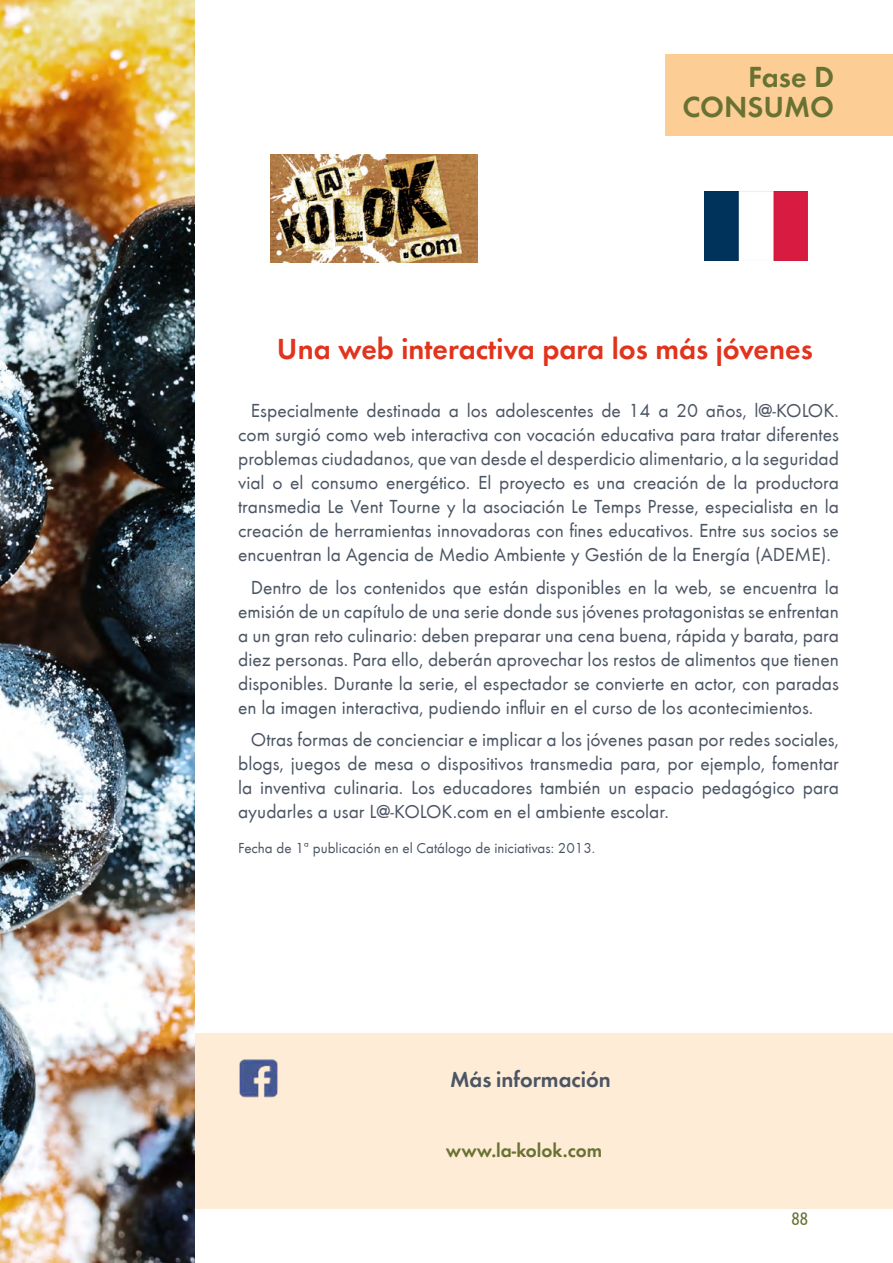
<style>
.page{position:relative;width:893px;height:1263px;background:#fff}
.page>*{position:absolute;margin:0;border:0;box-sizing:border-box;transform-origin:0 0}
.t1{font:600 30px "Futura Round";color:#e2331d}
.t2{font:600 30px/30px "Futura Round";color:#697232;text-align:right}
.t3{font:600 22.5px "Futura Round";color:#4b5564}
.t4{font:19.5px/24px "Futura Round";color:#4c5564;text-align:justify}
.t5{font:600 19.5px "Futura Round";color:#697232}
.t6{font:18px "Asap Condensed";color:#697232}
.t7{font:15px "Futura Round";color:#4c5564}
</style>
<div class="page">
<div style="left:195px;top:1033px;width:698px;height:176px;background:#feecd6"></div>
<div style="left:665px;top:54px;width:228px;height:82px;background:#fcce96"></div>
<img style="left:0;top:0;width:195px;height:1263px">
<img style="left:705px;top:192px;width:102px;height:68px">
<img style="left:270px;top:155px;width:207px;height:107px">
<img style="left:239px;top:1059px;width:39px;height:39px">
<h1 class="t2" style="left:682px;top:59px;width:153px">Fase D<br>CONSUMO</h1>
<h1 class="t1" style="left:277px;top:326px;width:537px">Una web interactiva para los más jóvenes</h1>
<p class="t4" style="left:238px;top:397px;width:602px;text-indent:13px">Especialmente destinada a los adolescentes de 14 a 20 años, l@-KOLOK. com surgió como web interactiva con vocación educativa para tratar diferentes problemas ciudadanos, que van desde el desperdicio alimentario, a la seguridad vial o el consumo energético. El proyecto es una creación de la productora transmedia Le Vent Tourne y la asociación Le Temps Presse, especialista en la creación de herramientas innovadoras con fines educativos. Entre sus socios se encuentran la Agencia de Medio Ambiente y Gestión de la Energía (ADEME).</p>
<p class="t4" style="left:238px;top:574px;width:602px;text-indent:13px">Dentro de los contenidos que están disponibles en la web, se encuentra la emisión de un capítulo de una serie donde sus jóvenes protagonistas se enfrentan a un gran reto culinario: deben preparar una cena buena, rápida y barata, para diez personas. Para ello, deberán aprovechar los restos de alimentos que tienen disponibles. Durante la serie, el espectador se convierte en actor, con paradas en la imagen interactiva, pudiendo influir en el curso de los acontecimientos.</p>
<p class="t4" style="left:238px;top:726px;width:602px;text-indent:13px">Otras formas de concienciar e implicar a los jóvenes pasan por redes sociales, blogs, juegos de mesa o dispositivos transmedia para, por ejemplo, fomentar la inventiva culinaria. Los educadores también un espacio pedagógico para ayudarles a usar L@-KOLOK.com en el ambiente escolar.</p>
<p class="t7" style="left:238px;top:837px;width:359px">Fecha de 1ª publicación en el Catálogo de iniciativas: 2013.</p>
<p class="t3" style="left:450px;top:1062px;width:162px">Más información</p>
<p class="t5" style="left:446px;top:1136px;width:158px">www.la-kolok.com</p>
<p class="t6" style="left:792px;top:1206px;width:18px">88</p>
</div>
